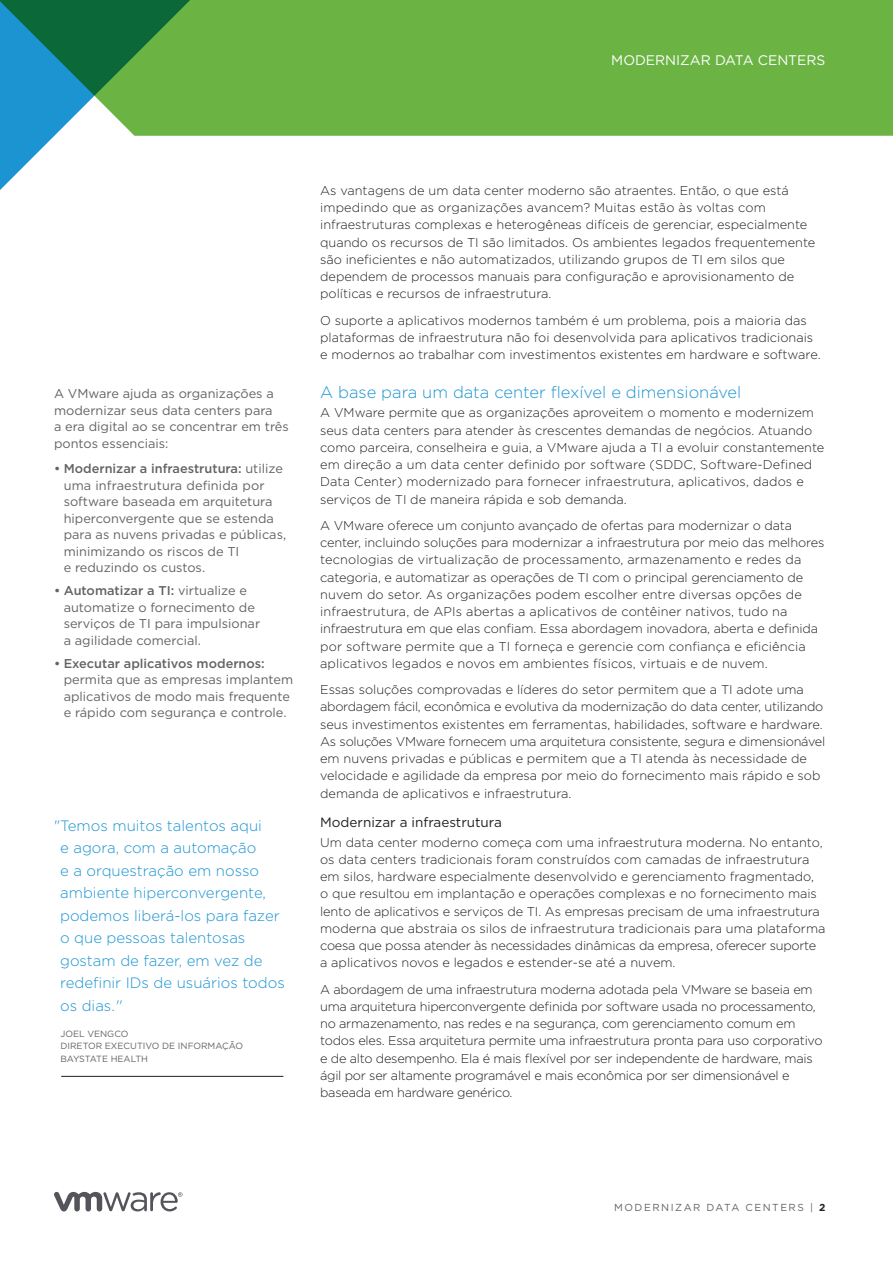
<style>
.page{position:relative;width:893px;height:1263px;background:#fff}
.page>*{position:absolute;margin:0;border:0;box-sizing:border-box;transform-origin:0 0}
._5a_SUBHEAD-1{font:300 16.5px "Gotham";color:#1c94d2}
._4d_SIDEBAR-QUOTE{font:300 15px/22.5px "Gotham";color:#1c94d2}
.FOLIO-WHITE_TITLE{font:13.8px "Gotham";color:#fff}
._5a_SUBHEAD-2-BLK{font:13.5px "Gotham";color:#231f20}
._3a_BODY_TEXT{font:300 12.75px/17.2px "Gotham";color:#231f20}
._3a_BODY_TEXT-2{font:12.75px/16.5px "Gotham";color:#636265}
._3a_BODY_TEXT-3{font:300 12.75px/17.2px "Gotham";letter-spacing:-.02em;color:#231f20}
.FOLIO-BOTTOM-GRAY{font:10.2px "Gotham";letter-spacing:.15em;color:#636265}
._4d_SIDE-QUOTE-ATTRI{font:9px/12.8px "Gotham";color:#636265}
.s1{font-weight:500}
.s2{font-weight:700;color:#231f20}
</style>
<div class="page">
<svg style="left:54px;top:1192px;width:129px;height:19px"></svg>
<div style="left:203px;top:0;width:690px;height:136px;background:#6bb444"></div>
<svg style="left:0;top:0;width:203px;height:190px"></svg>
<hr style="left:61px;top:1076px;width:222px;height:1px;background:#231f20">
<p class="FOLIO-WHITE_TITLE" style="left:611px;top:51px;width:216px">MODERNIZAR DATA CENTERS</p>
<p class="_3a_BODY_TEXT-2" style="left:54px;top:385px;width:236px">A VMware ajuda as organizações a modernizar seus data centers para<br>a era digital ao se concentrar em três pontos essenciais:</p>
<p class="_3a_BODY_TEXT-2" style="left:64px;top:460px;width:224px;text-indent:-10px"><span class="s1">• Modernizar a infraestrutura:</span> utilize uma infraestrutura definida por software baseada em arquitetura hiperconvergente que se estenda para as nuvens privadas e públicas, minimizando os riscos de TI<br>e reduzindo os custos.</p>
<p class="_3a_BODY_TEXT-2" style="left:64px;top:582px;width:198px;text-indent:-10px"><span class="s1">• Automatizar a TI:</span> virtualize e automatize o fornecimento de serviços de TI para impulsionar a agilidade comercial.</p>
<p class="_3a_BODY_TEXT-2" style="left:64px;top:655px;width:231px;text-indent:-10px"><span class="s1">• Executar aplicativos modernos: </span>permita que as empresas implantem aplicativos de modo mais frequente e rápido com segurança e controle.</p>
<p class="_4d_SIDEBAR-QUOTE" style="left:60px;top:814px;width:226px;text-indent:-6px">"Temos muitos talentos aqui<br>e agora, com a automação<br>e a orquestração em nosso ambiente hiperconvergente, podemos liberá-los para fazer o que pessoas talentosas gostam de fazer, em vez de redefinir IDs de usuários todos os dias."</p>
<p class="_4d_SIDE-QUOTE-ATTRI" style="left:60px;top:1027px;width:184px">JOEL VENGCO<br>DIRETOR EXECUTIVO DE INFORMAÇÃO<br>BAYSTATE HEALTH</p>
<p class="_3a_BODY_TEXT" style="left:320px;top:181px;width:497px">As vantagens de um data center moderno são atraentes. Então, o que está impedindo que as organizações avancem? Muitas estão às voltas com infraestruturas complexas e heterogêneas difíceis de gerenciar, especialmente quando os recursos de TI são limitados. Os ambientes legados frequentemente são ineficientes e não automatizados, utilizando grupos de TI em silos que dependem de processos manuais para configuração e aprovisionamento de políticas e recursos de infraestrutura.</p>
<p class="_3a_BODY_TEXT" style="left:320px;top:311px;width:502px">O suporte a aplicativos modernos também é um problema, pois a maioria das plataformas de infraestrutura não foi desenvolvida para aplicativos tradicionais e modernos ao trabalhar com investimentos existentes em hardware e software.</p>
<p class="_5a_SUBHEAD-1" style="left:320px;top:382px;width:423px">A base para um data center flexível e dimensionável</p>
<p class="_3a_BODY_TEXT" style="left:320px;top:404px;width:506px">A VMware permite que as organizações aproveitem o momento e modernizem seus data centers para atender às crescentes demandas de negócios. Atuando como parceira, conselheira e guia, a VMware ajuda a TI a evoluir constantemente em direção a um data center definido por software (SDDC, Software-Defined Data Center) modernizado para fornecer infraestrutura, aplicativos, dados e serviços de TI de maneira rápida e sob demanda.</p>
<p class="_3a_BODY_TEXT" style="left:320px;top:516px;width:506px">A VMware oferece um conjunto avançado de ofertas para modernizar o data center, incluindo soluções para modernizar a infraestrutura por meio das melhores tecnologias de virtualização de processamento, armazenamento e redes da categoria, e automatizar as operações de TI com o principal gerenciamento de nuvem do setor. As organizações podem escolher entre diversas opções de infraestrutura, de APIs abertas a aplicativos de contêiner nativos, tudo na infraestrutura em que elas confiam. Essa abordagem inovadora, aberta e definida por software permite que a TI forneça e gerencie com confiança e eficiência aplicativos legados e novos em ambientes físicos, virtuais e de nuvem.</p>
<p class="_3a_BODY_TEXT" style="left:320px;top:681px;width:507px">Essas soluções comprovadas e líderes do setor permitem que a TI adote uma abordagem fácil, econômica e evolutiva da modernização do data center, utilizando seus investimentos existentes em ferramentas, habilidades, software e hardware.<br>As soluções VMware fornecem uma arquitetura consistente, segura e dimensionável em nuvens privadas e públicas e permitem que a TI atenda às necessidade de velocidade e agilidade da empresa por meio do fornecimento mais rápido e sob demanda de aplicativos e infraestrutura.</p>
<p class="_5a_SUBHEAD-2-BLK" style="left:320px;top:814px;width:183px">Modernizar a infraestrutura</p>
<p class="_3a_BODY_TEXT" style="left:320px;top:833px;width:507px">Um data center moderno começa com uma infraestrutura moderna. No entanto, os data centers tradicionais foram construídos com camadas de infraestrutura em silos, hardware especialmente desenvolvido e gerenciamento fragmentado,<br>o que resultou em implantação e operações complexas e no fornecimento mais lento de aplicativos e serviços de TI. As empresas precisam de uma infraestrutura moderna que abstraia os silos de infraestrutura tradicionais para uma plataforma coesa que possa atender às necessidades dinâmicas da empresa, oferecer suporte a aplicativos novos e legados e estender-se até a nuvem.</p>
<p class="_3a_BODY_TEXT-3" style="left:320px;top:980px;width:504px">A abordagem de uma infraestrutura moderna adotada pela VMware se baseia em uma arquitetura hiperconvergente definida por software usada no processamento, no armazenamento, nas redes e na segurança, com gerenciamento comum em todos eles. Essa arquitetura permite uma infraestrutura pronta para uso corporativo e de alto desempenho. Ela é mais flexível por ser independente de hardware, mais ágil por ser altamente programável e mais econômica por ser dimensionável e baseada em hardware genérico.</p>
<p class="FOLIO-BOTTOM-GRAY" style="left:614px;top:1201px;width:213px">MODERNIZAR DATA CENTERS | <span class="s2">2</span></p>
</div>
